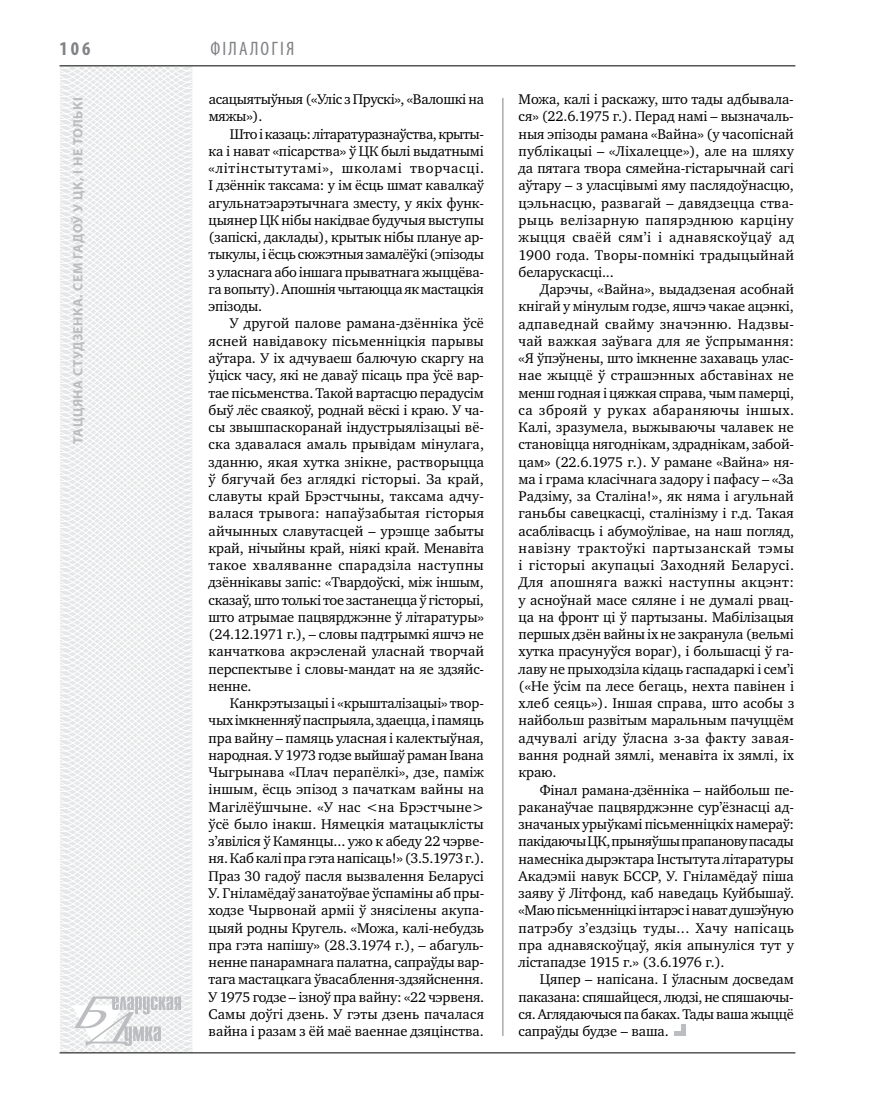
<style>
.page{position:relative;width:872px;height:1106px;background:#fff}
.page>*{position:absolute;margin:0;border:0;box-sizing:border-box;transform-origin:0 0}
.t1{font:condensed 19.5px "Myriad Pro";letter-spacing:.16em;color:#808285}
.t2{font:700 condensed 19.5px "Myriad Pro";color:#808285}
.t3{font:14.4px/17.2px "Charter C";letter-spacing:-.005em;color:#000;text-align:justify}
.t4{font:700 13.5px "Myriad Pro";letter-spacing:.04em;color:#bcbdc0}
</style>
<div class="page">
<svg style="left:59px;top:65px;width:192px;height:989px"></svg>
<hr style="left:502px;top:98px;width:1px;height:938px;background:#808285">
<hr style="left:60px;top:1052px;width:735px;height:1px;background:#000">
<svg style="left:71px;top:996px;width:110px;height:53px"></svg>
<hr style="left:60px;top:65px;width:735px;height:1px;background:#000">
<hr style="left:681px;top:1024px;width:4px;height:12px;background:#bcbdc0">
<div style="left:674px;top:1031px;width:11px;height:5px;background:#bcbdc0"></div>
<h1 class="t2" style="left:60px;top:37px;width:32px">106</h1>
<p class="t4" style="left:69px;top:444px;width:348px;rotate:-90deg">Таццяна Студзенка. Сем гадоў у ЦК, і не толькі</p>
<h1 class="t1" style="left:210px;top:37px;width:85px">Філалогія</h1>
<p class="t3" style="left:209px;top:91px;width:277px">асацыятыўныя («Уліс з Прускі», «Валошкі на мяжы»).</p>
<p class="t3" style="left:209px;top:125px;width:277px;text-indent:21px">Што і казаць: літаратуразнаўства, крыты&shy;ка і нават «пісарства» ў ЦК былі выдатнымі «літінстытутамі», школамі творчасці.<br>І дзённік таксама: у ім ёсць шмат кавалкаў агульнатэарэтычнага зместу, у якіх функ&shy;цыянер ЦК нібы накідвае будучыя выступы (запіскі, даклады), крытык нібы плануе ар&shy;тыкулы, і ёсць сюжэтныя замалёўкі (эпізоды з уласнага або іншага прыватнага жыццёва&shy;га вопыту). Апошнія чытаюцца як мастацкія эпізоды.</p>
<p class="t3" style="left:209px;top:315px;width:277px;text-indent:21px">У другой палове рамана-дзённіка ўсё ясней навідавоку пісьменніцкія парывы аўтара. У іх адчуваеш балючую скаргу на ўціск часу, які не даваў пісаць пра ўсё вар&shy;тае пісьменства. Такой вартасцю перадусім быў лёс сваякоў, роднай вёскі і краю. У ча&shy;сы звышпаскоранай індустрыялізацыі вё&shy;ска здавалася амаль прывідам мінулага, зданню, якая хутка знікне, растворыцца ў бягучай без аглядкі гісторыі. За край, славуты край Брэстчыны, таксама адчу&shy;валася трывога: напаўзабытая гісторыя айчынных славутасцей – урэшце забыты край, нічыйны край, ніякі край. Менавіта такое хваляванне спарадзіла наступны дзённікавы запіс: «Твардоўскі, між іншым, сказаў, што толькі тое застанецца ў гісторыі, што атрымае пацвярджэнне ў літаратуры» (24.12.1971 г.), – словы падтрымкі яшчэ не канчаткова акрэсленай уласнай творчай перспектыве і словы-мандат на яе здзяйс&shy;ненне.</p>
<p class="t3" style="left:209px;top:694px;width:277px;text-indent:21px">Канкрэтызацыі і «крышталізацыі» твор&shy;чых імкненняў паспрыяла, здаецца, і памяць пра вайну – памяць уласная і калектыўная, народная. У 1973 годзе выйшаў раман Івана Чыгрынава «Плач перапёлкі», дзе, паміж іншым, ёсць эпізод з пачаткам вайны на Магілёўшчыне. «У нас &lt;на Брэстчыне&gt; ўсё было інакш. Нямецкія матацыклісты з’явіліся ў Камянцы... ужо к абеду 22 чэрве&shy;ня. Каб калі пра гэта напісаць!» (3.5.1973 г.).<br>Праз 30 гадоў пасля вызвалення Беларусі У. Гніламёдаў занатоўвае ўспаміны аб пры&shy;ходзе Чырвонай арміі ў знясілены акупа&shy;цыяй родны Кругель. «Можа, калі-небудзь пра гэта напішу» (28.3.1974 г.), – абагуль&shy;ненне панарамнага палатна, сапраўды вар&shy;тага мастацкага ўвасаблення-здзяйснення.<br>У 1975 годзе – ізноў пра вайну: «22 чэрвеня.<br>Самы доўгі дзень. У гэты дзень пачалася вайна і разам з ёй маё ваеннае дзяцінства.</p>
<p class="t3" style="left:518px;top:91px;width:277px">Можа, калі і раскажу, што тады адбывала&shy;ся» (22.6.1975 г.). Перад намі – вызначаль&shy;ныя эпізоды рамана «Вайна» (у часопіснай публікацыі – «Ліхалецце»), але на шляху да пятага твора сямейна-гістарычнай сагі аўтару – з уласцівымі яму паслядоўнасцю, цэльнасцю, развагай – давядзецца ства&shy;рыць велізарную папярэднюю карціну жыцця сваёй сям’і і аднавяскоўцаў ад 1900 года. Творы-помнікі традыцыйнай беларускасці...</p>
<p class="t3" style="left:518px;top:281px;width:277px;text-indent:21px">Дарэчы, «Вайна», выдадзеная асобнай кнігай у мінулым годзе, яшчэ чакае ацэнкі, адпаведнай свайму значэнню. Надзвы&shy;чай важкая заўвага для яе ўспрымання: «Я ўпэўнены, што імкненне захаваць улас&shy;нае жыццё ў страшэнных абставінах не менш годная і цяжкая справа, чым памерці, са зброяй у руках абараняючы іншых.<br>Калі, зразумела, выжываючы чалавек не становіцца нягоднікам, здраднікам, забой&shy;цам» (22.6.1975 г.). У рамане «Вайна» ня&shy;ма і грама класічнага задору і пафасу – «За Радзіму, за Сталіна!», як няма і агульнай ганьбы савецкасці, сталінізму і г.д. Такая асаблівасць і абумоўлівае, на наш погляд, навізну трактоўкі партызанскай тэмы і гісторыі акупацыі Заходняй Беларусі.<br>Для апошняга важкі наступны акцэнт: у асноўнай масе сяляне і не думалі рвац&shy;ца на фронт ці ў партызаны. Мабілізацыя першых дзён вайны іх не закранула (вельмі хутка прасунуўся вораг), і большасці ў га&shy;лаву не прыходзіла кідаць гаспадаркі і сем’і («Не ўсім па лесе бегаць, нехта павінен і хлеб сеяць»). Іншая справа, што асобы з найбольш развітым маральным пачуццём адчувалі агіду ўласна з-за факту завая&shy;вання роднай зямлі, менавіта іх зямлі, іх краю.</p>
<p class="t3" style="left:518px;top:781px;width:277px;text-indent:21px">Фінал рамана-дзённіка – найбольш пе&shy;раканаўчае пацвярджэнне сур’ёзнасці ад&shy;значаных урыўкамі пісьменніцкіх намераў: пакідаючы ЦК, прыняўшы прапанову пасады намесніка дырэктара Інстытута літаратуры Акадэміі навук БССР, У. Гніламёдаў піша заяву ў Літфонд, каб наведаць Куйбышаў. «Маю пісьменніцкі інтарэс і нават душэўную патрэбу з’ездзіць туды... Хачу напісаць пра аднавяскоўцаў, якія апынуліся тут у лістападзе 1915 г.» (3.6.1976 г.).</p>
<p class="t3" style="left:518px;top:971px;width:277px;text-indent:21px">Цяпер – напісана. І ўласным досведам паказана: спяшайцеся, людзі, не спяшаючы&shy;ся. Аглядаючыся па баках. Тады ваша жыццё сапраўды будзе – ваша.</p>
</div>
